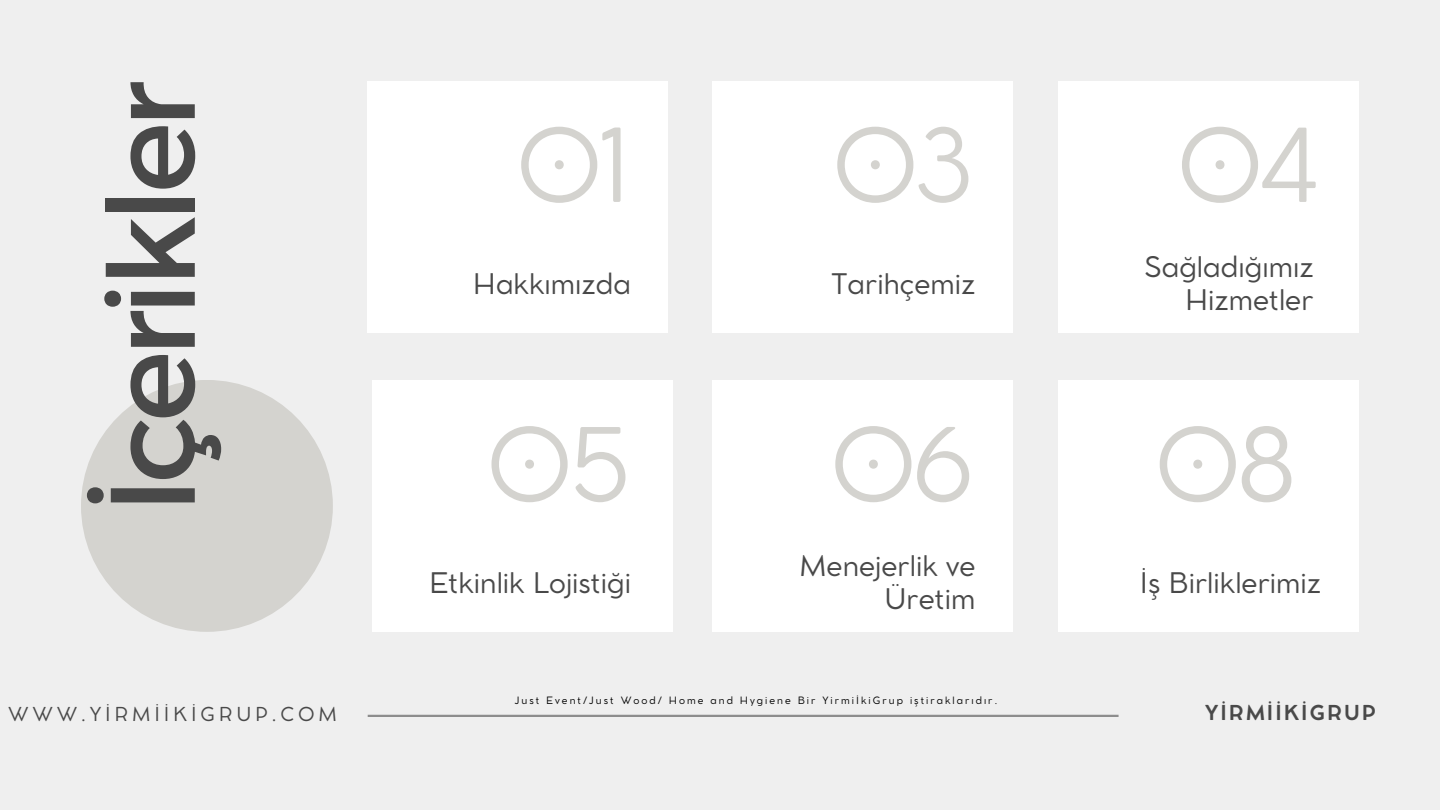
<style>
.page{position:relative;width:1440px;height:810px;background:#efefef}
.page>*{position:absolute;margin:0;border:0;box-sizing:border-box;transform-origin:0 0}
.t1{font:120px "Kief Montaser Regular";letter-spacing:-.05em;color:#494949}
.t2{font:100px "Cocomat Pro";letter-spacing:-.05em;color:#d4d3cf}
.t3{font:28px/33px "Cocomat Pro";color:#494949;text-align:right}
.t4{font:700 20.3px "Cocomat Pro";letter-spacing:.1em;color:#494949}
.t5{font:19px "Cocomat Pro";letter-spacing:.2em;color:#494949}
.t6{font:10px "Cocomat Pro";letter-spacing:.2em;color:#000}
</style>
<div class="page">
<hr style="left:368px;top:715px;width:751px;height:2px;background:#8d8d8d">
<div style="left:81px;top:380px;width:252px;height:252px;background:#d4d3cf;border-radius:50%"></div>
<div style="left:1059px;top:81px;width:300px;height:252px;background:#fff"></div>
<div style="left:713px;top:81px;width:300px;height:252px;background:#fff"></div>
<div style="left:1059px;top:380px;width:300px;height:252px;background:#fff"></div>
<div style="left:713px;top:380px;width:300px;height:252px;background:#fff"></div>
<div style="left:368px;top:81px;width:300px;height:252px;background:#fff"></div>
<div style="left:373px;top:380px;width:300px;height:252px;background:#fff"></div>
<h1 class="t1" style="left:79px;top:513px;width:434px;rotate:-90deg">İçerikler</h1>
<p class="t2" style="left:516px;top:128px;width:116px">01</p>
<p class="t3" style="left:473px;top:269px;width:160px">Hakkımızda</p>
<h2 class="t2" style="left:486px;top:427px;width:146px">05</h2>
<h2 class="t3" style="left:429px;top:568px;width:203px">Etkinlik Lojistiği</h2>
<p class="t2" style="left:832px;top:128px;width:145px">03</p>
<p class="t3" style="left:831px;top:269px;width:146px">Tarihçemiz</p>
<h2 class="t2" style="left:830px;top:427px;width:147px">06</h2>
<h2 class="t3" style="left:800px;top:552px;width:177px">Menejerlik ve<br>Üretim</h2>
<p class="t2" style="left:1177px;top:128px;width:146px">04</p>
<p class="t3" style="left:1144px;top:253px;width:171px">Sağladığımız<br>Hizmetler</p>
<h2 class="t2" style="left:1155px;top:427px;width:144px">08</h2>
<h2 class="t3" style="left:1140px;top:568px;width:183px">İş Birliklerimiz</h2>
<h4 class="t6" style="left:515px;top:697px;width:484px">Just Event/Just Wood/ Home and Hygiene Bir YirmiİkiGrup iştiraklarıdır.</h4>
<p class="t5" style="left:8px;top:707px;width:330px">WWW.YİRMİİKİGRUP.COM</p>
<h3 class="t4" style="left:1205px;top:705px;width:172px">YİRMİİKİGRUP</h3>
</div>
